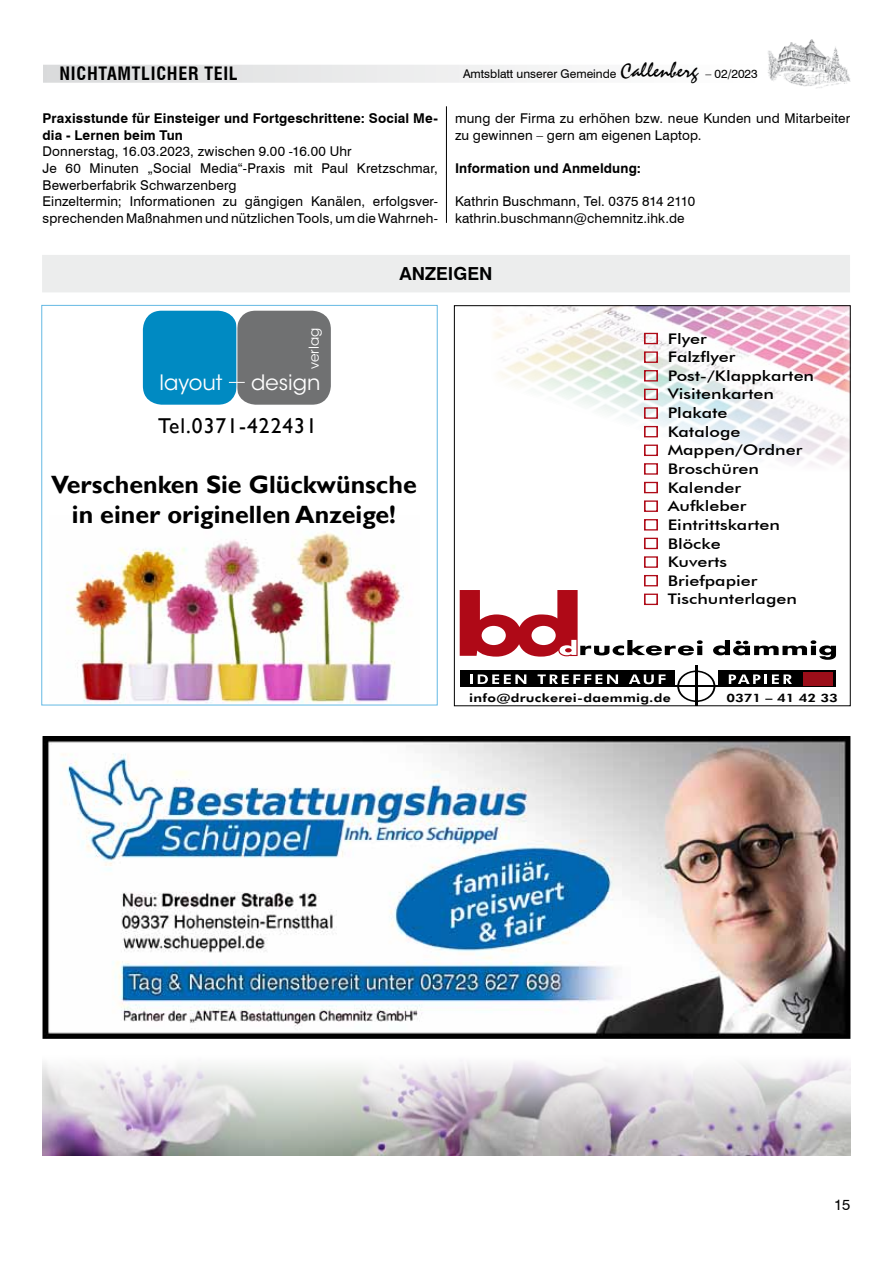
<style>
.page{position:relative;width:893px;height:1263px;background:#fff}
.page>*{position:absolute;margin:0;border:0;box-sizing:border-box;transform-origin:0 0}
.t1{font:700 25.05px/30px "Gill Sans";color:#000;text-align:center}
.t2{font:21.45px "Gill Sans";letter-spacing:.05em;color:#000}
.t3{font:21px "ITC Avant Garde Std";color:#fff}
.t4{font:700 condensed 18px "Swiss 721 BT";letter-spacing:.04em;color:#000}
.t5{font:700 18px "Swiss 721 BT";color:#000}
.t6{font:15px "Swiss 721 BT";color:#000}
.t7{font:500 14.7px/18.6px "Futura BT";color:#000;scale:1.22 1}
.t8{font:13.5px/16.6px "Swiss 721 BT";letter-spacing:.01em;color:#000}
.t9{font:700 13.5px/16.6px "Swiss 721 BT";letter-spacing:.01em;color:#000}
.t10{font:13.5px "ITC Avant Garde Std";letter-spacing:.01em;color:#fff}
.t11{font:12px "Swiss 721 BT";color:#000}
.t12{font:800 11.55px "Futura BT";letter-spacing:.02em;color:#000;scale:1.22 1}
.t13{font:800 11.55px "Futura BT";color:#000;scale:1.22 1}
.s1{font-family:"Staccato 222 BT";font-size:21px}
</style>
<div class="page">
<div style="left:38px;top:65px;width:720px;height:18px;background:linear-gradient(to right,#d9dadb,#fff)"></div>
<img style="left:768px;top:39px;width:82px;height:49px">
<div style="left:0;top:52px;width:43px;height:54px;background:#fff"></div>
<hr style="left:446px;top:106px;width:1px;height:117px;background:#000">
<div style="left:42px;top:255px;width:808px;height:37px;background:#eceded"></div>
<img style="left:66px;top:532px;width:338px;height:171px">
<div style="left:237px;top:311px;width:94px;height:94px;background:#707172;border-radius:19px"></div>
<div style="left:143px;top:311px;width:94px;height:94px;background:#008ac2;border-radius:19px"></div>
<svg style="left:229px;top:382px;width:16px;height:1px"></svg>
<hr style="left:237px;top:319px;width:1px;height:73px;background:#fff">
<div style="left:460px;top:670px;width:214px;height:17px;background:#000"></div>
<svg style="left:470px;top:674px;width:56px;height:10px"></svg>
<svg style="left:538px;top:674px;width:80px;height:10px"></svg>
<svg style="left:629px;top:674px;width:36px;height:10px"></svg>
<div style="left:718px;top:670px;width:118px;height:17px;background:#000"></div>
<svg style="left:729px;top:674px;width:63px;height:10px"></svg>
<svg style="left:677px;top:670px;width:38px;height:32px"></svg>
<hr style="left:695px;top:665px;width:2px;height:41px;background:#000">
<hr style="left:661px;top:685px;width:71px;height:2px;background:#000">
<div style="left:804px;top:672px;width:29px;height:13px;background:#9b0e19"></div>
<svg style="left:460px;top:590px;width:376px;height:70px"></svg>
<img style="left:494px;top:307px;width:354px;height:159px">
<div style="left:644px;top:333px;width:14px;height:11px;border:1px solid #af0b18"></div>
<div style="left:644px;top:351px;width:14px;height:12px;border:1px solid #af0b18"></div>
<div style="left:644px;top:370px;width:14px;height:12px;border:1px solid #af0b18"></div>
<div style="left:644px;top:389px;width:14px;height:11px;border:1px solid #af0b18"></div>
<div style="left:644px;top:407px;width:14px;height:12px;border:1px solid #af0b18"></div>
<div style="left:644px;top:426px;width:14px;height:11px;border:1px solid #af0b18"></div>
<div style="left:644px;top:444px;width:14px;height:12px;border:1px solid #af0b18"></div>
<div style="left:644px;top:463px;width:14px;height:12px;border:1px solid #af0b18"></div>
<div style="left:644px;top:482px;width:14px;height:11px;border:1px solid #af0b18"></div>
<div style="left:644px;top:500px;width:14px;height:12px;border:1px solid #af0b18"></div>
<div style="left:644px;top:519px;width:14px;height:12px;border:1px solid #af0b18"></div>
<div style="left:644px;top:538px;width:14px;height:11px;border:1px solid #af0b18"></div>
<div style="left:644px;top:556px;width:14px;height:12px;border:1px solid #af0b18"></div>
<div style="left:644px;top:575px;width:14px;height:11px;border:1px solid #af0b18"></div>
<div style="left:644px;top:593px;width:14px;height:12px;border:1px solid #af0b18"></div>
<img style="left:42px;top:1060px;width:808px;height:95px">
<img style="left:46px;top:739px;width:801px;height:297px">
<div style="left:43px;top:736px;width:807px;height:303px;border:2px solid #000"></div>
<h3 class="t4" style="left:60px;top:63px;width:180px">NICHTAMTLICHER TEIL</h3>
<p class="t9" style="left:43px;top:110px;width:397px">Praxisstunde für Einsteiger und Fortgeschrittene: Social Me&shy;dia - Lernen beim Tun</p>
<p class="t8" style="left:43px;top:143px;width:397px">Donnerstag, 16.03.2023, zwischen 9.00 -16.00 Uhr<br>Je 60 Minuten „Social Media“-Praxis mit Paul Kretzschmar, Bewerberfabrik Schwarzenberg<br>Einzeltermin; Informationen zu gängigen Kanälen, erfolgsver&shy;sprechenden Maßnahmen und nützlichen Tools, um die Wahrneh-</p>
<p class="t11" style="left:463px;top:67px;width:296px">Amtsblatt unserer Gemeinde <span class="s1">Callenberg</span> – 02/2023</p>
<p class="t8" style="left:455px;top:110px;width:397px">mung der Firma zu erhöhen bzw. neue Kunden und Mitarbeiter zu gewinnen – gern am eigenen Laptop.</p>
<p class="t9" style="left:455px;top:160px;width:188px">Information und Anmeldung:</p>
<p class="t8" style="left:455px;top:193px;width:242px">Kathrin Buschmann, Tel. 0375 814 2110 kathrin.buschmann@chemnitz.ihk.de</p>
<p class="t10" style="left:306px;top:369px;width:43px;rotate:-90deg">verlag</p>
<h3 class="t3" style="left:251px;top:369px;width:71px">design</h3>
<h2 class="t2" style="left:158px;top:413px;width:160px">Tel.0371-422431</h2>
<h3 class="t3" style="left:160px;top:369px;width:64px">layout</h3>
<h3 class="t5" style="left:400px;top:262px;width:25px">Anzeigen</h3>
<h1 class="t1" style="left:51px;top:470px;width:367px">Verschenken Sie Glückwünsche in einer originellen Anzeige!</h1>
<p class="t7" style="left:668px;top:329px;width:121px">Flyer<br>Falzflyer<br>Post-/Klappkarten<br>Visitenkarten<br>Plakate<br>Kataloge<br>Mappen/Ordner<br>Broschüren<br>Kalender<br>Aufkleber<br>Eintrittskarten<br>Blöcke<br>Kuverts<br>Briefpapier<br>Tischunterlagen</p>
<p class="t12" style="left:469px;top:691px;width:167px">info@druckerei-daemmig.de</p>
<p class="t13" style="left:727px;top:691px;width:93px">0371 – 41 42 33</p>
<p class="t6" style="left:834px;top:1196px;width:18px">15</p>
</div>
